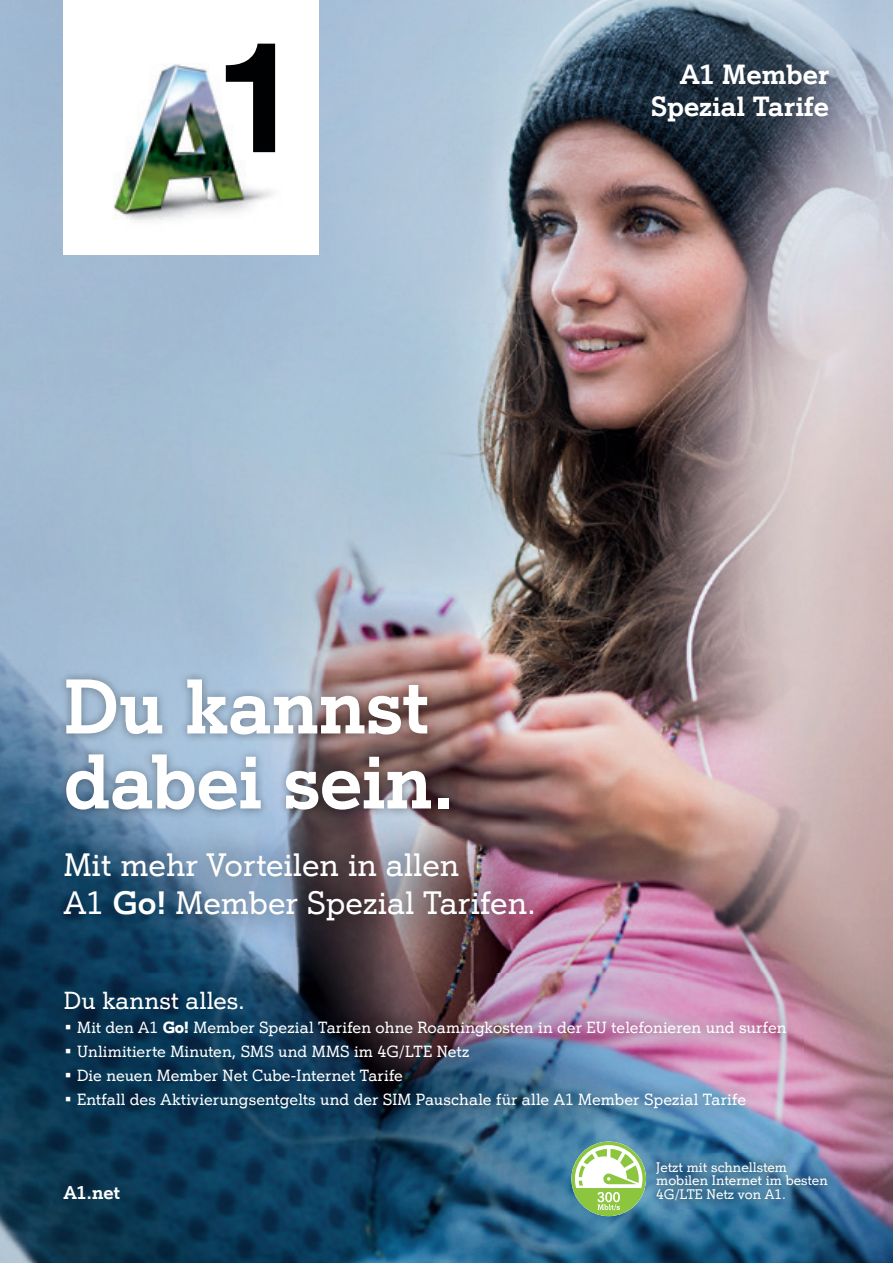
<style>
.page{position:relative;width:893px;height:1263px;background:#fff}
.page>*{position:absolute;margin:0;border:0;box-sizing:border-box;transform-origin:0 0}
.t1{font:700 75px/75px "A1 Einfach";letter-spacing:-.01em;color:#fff}
.t2{font:500 31.5px/37.8px "A1 Einfach";color:#fff}
.t3{font:700 27px/32.4px "A1 Einfach";color:#fff;text-align:right}
.t4{font:500 24px "A1 Einfach";letter-spacing:.005em;color:#fff}
.t5{font:700 18px "A1 Einfach";color:#fff}
.t6{font:500 15.75px "A1 Einfach";letter-spacing:.005em;color:#fff}
.t7{font:500 13.5px/13.5px "A1 Einfach";color:#fff}
.s1{font-family:"A1 Einfach Go";font-weight:700}
</style>
<div class="page">
<img style="left:0;top:0;width:893px;height:1263px">
<svg style="left:571px;top:1141px;width:75px;height:75px"></svg>
<img style="left:648px;top:1153px;width:188px;height:55px">
<img style="left:47px;top:973px;width:756px;height:153px">
<div style="left:64px;top:0;width:255px;height:255px;background:#fff"></div>
<img style="left:113px;top:43px;width:163px;height:178px">
<svg style="left:226px;top:44px;width:49px;height:108px"></svg>
<img style="left:57px;top:670px;width:401px;height:149px">
<img style="left:38px;top:826px;width:520px;height:121px">
<svg style="left:163px;top:1021px;width:25px;height:12px"></svg>
<h3 class="t3" style="left:651px;top:58px;width:180px">A1 Member<br>Spezial Tarife</h3>
<h1 class="t1" style="left:64px;top:668px;width:392px">Du kannst dabei sein.</h1>
<h2 class="t2" style="left:64px;top:845px;width:474px">Mit mehr Vorteilen in allen<br>A1 <span class="s1">Go!</span> Member Spezial Tarifen.</h2>
<h3 class="t4" style="left:64px;top:985px;width:183px">Du kannst alles.</h3>
<p class="t6" style="left:64px;top:1017px;width:96px">• Mit den A1</p>
<p class="t6" style="left:193px;top:1017px;width:595px">Member Spezial Tarifen ohne Roamingkosten in der EU telefonieren und surfen</p>
<p class="t6" style="left:64px;top:1041px;width:407px">• Unlimitierte Minuten, SMS und MMS im 4G/LTE Netz</p>
<p class="t6" style="left:64px;top:1065px;width:341px">• Die neuen Member Net Cube-Internet Tarife</p>
<p class="t6" style="left:64px;top:1089px;width:684px">• Entfall des Aktivierungsentgelts und der SIM Pauschale für alle A1 Member Spezial Tarife</p>
<p class="t5" style="left:64px;top:1181px;width:58px">A1.net</p>
<p class="t7" style="left:656px;top:1160px;width:173px">Jetzt mit schnellstem mobilen Internet im besten<br>4G/LTE Netz von A1.</p>
</div>
